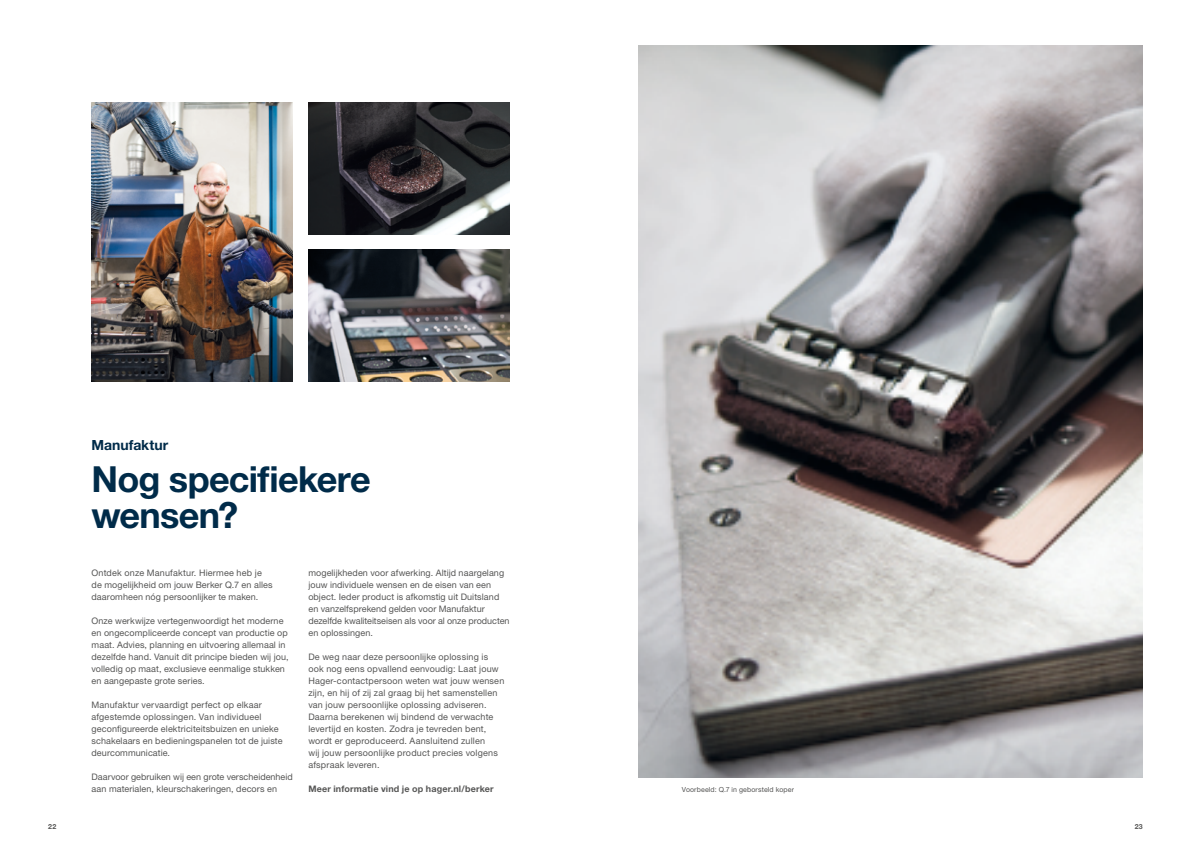
<style>
.page{position:relative;width:1191px;height:842px;background:#fff}
.page>*{position:absolute;margin:0;border:0;box-sizing:border-box;transform-origin:0 0}
.t1{font:700 36px/36px "Helvetica Neue LTW1 G";letter-spacing:-.02em;color:#002b49}
.t2{font:700 14px "Helvetica Neue LTW1 G";color:#002b49}
.t3{font:9px/12px "Helvetica Neue LTW1 G";letter-spacing:.01em;color:#565655}
.t4{font:700 9px "Helvetica Neue LTW1 G";letter-spacing:.02em;color:#565655}
.t5{font:7px "Helvetica Neue LTW1 G";letter-spacing:.02em;color:#565655}
.t6{font:700 7px "Helvetica Neue LTW1 G";color:#565655}
</style>
<div class="page">
<img style="left:308px;top:102px;width:201px;height:132px">
<img style="left:308px;top:249px;width:201px;height:132px">
<img style="left:92px;top:102px;width:201px;height:279px">
<img style="left:638px;top:45px;width:504px;height:732px">
<h2 class="t2" style="left:92px;top:437px;width:78px">Manufaktur</h2>
<h1 class="t1" style="left:92px;top:461px;width:281px">Nog specifiekere wensen?</h1>
<p class="t3" style="left:92px;top:567px;width:182px">Ontdek onze Manufaktur. Hiermee heb je de mogelijkheid om jouw Berker Q.7 en alles daaromheen nóg persoonlijker te maken.</p>
<p class="t3" style="left:92px;top:615px;width:198px">Onze werkwijze vertegenwoordigt het moderne en ongecompliceerde concept van productie op maat. Advies, planning en uitvoering allemaal in dezelfde hand. Vanuit dit principe bieden wij jou, volledig op maat, exclusieve eenmalige stukken en aangepaste grote series.</p>
<p class="t3" style="left:92px;top:699px;width:192px">Manufaktur vervaardigt perfect op elkaar afgestemde oplossingen. Van individueel geconfigureerde elektriciteitsbuizen en unieke schakelaars en bedieningspanelen tot de juiste deurcommunicatie.</p>
<p class="t3" style="left:92px;top:771px;width:203px">Daarvoor gebruiken wij een grote verscheidenheid aan materialen, kleurschakeringen, decors en</p>
<p class="t3" style="left:308px;top:567px;width:203px">mogelijkheden voor afwerking. Altijd naargelang jouw individuele wensen en de eisen van een object. Ieder product is afkomstig uit Duitsland en vanzelfsprekend gelden voor Manufaktur dezelfde kwaliteitseisen als voor al onze producten en oplossingen.</p>
<p class="t3" style="left:308px;top:651px;width:197px">De weg naar deze persoonlijke oplossing is ook nog eens opvallend eenvoudig: Laat jouw Hager-contactpersoon weten wat jouw wensen zijn, en hij of zij zal graag bij het samenstellen van jouw persoonlijke oplossing adviseren.<br>Daarna berekenen wij bindend de verwachte levertijd en kosten. Zodra je tevreden bent, wordt er geproduceerd. Aansluitend zullen<br>wij jouw persoonlijke product precies volgens afspraak leveren.</p>
<p class="t4" style="left:308px;top:784px;width:187px">Meer informatie vind je op hager.nl/berker</p>
<p class="t5" style="left:682px;top:786px;width:114px">Voorbeeld: Q.7 in geborsteld koper</p>
<p class="t6" style="left:48px;top:822px;width:10px">22</p>
<p class="t6" style="left:1134px;top:822px;width:10px">23</p>
</div>
